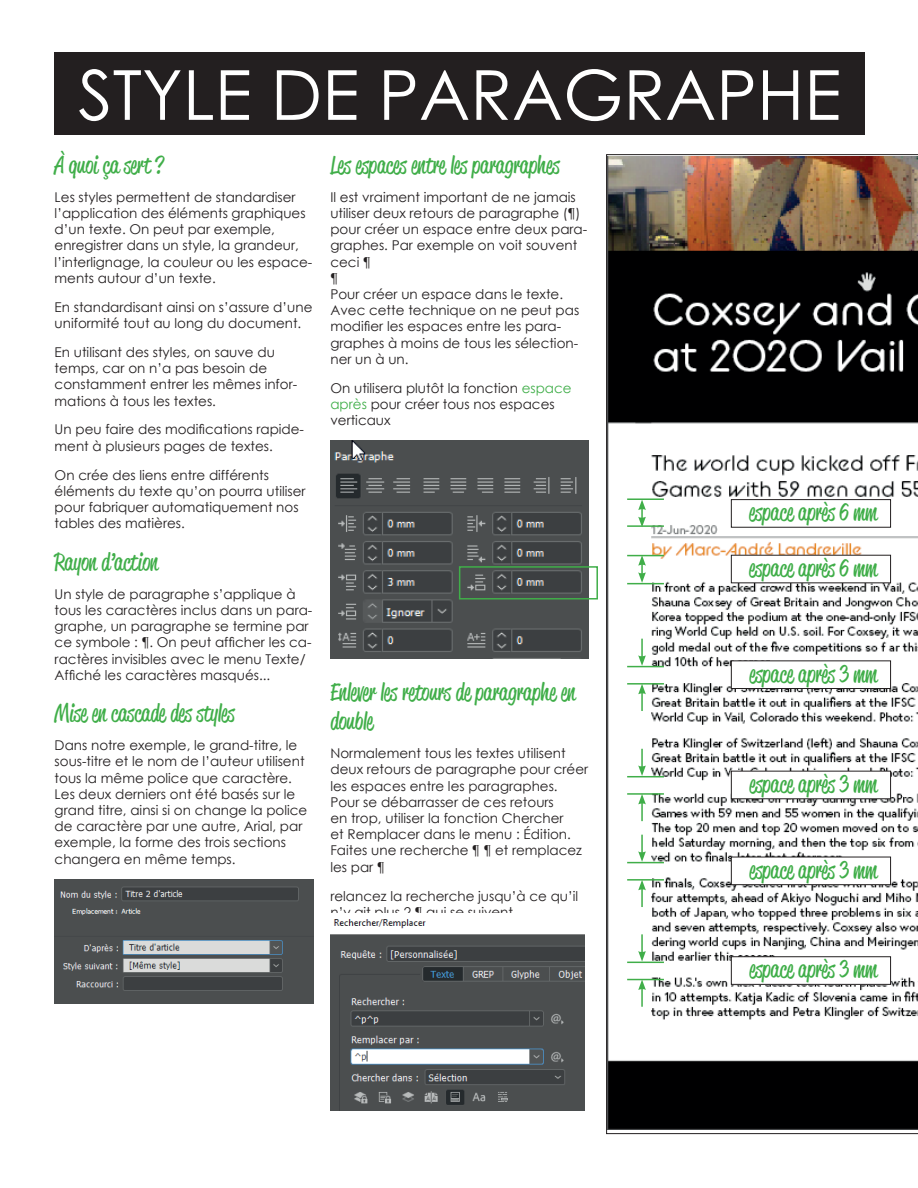
<style>
.page{position:relative;width:918px;height:1188px;background:#fff}
.page>*{position:absolute;margin:0;border:0;box-sizing:border-box;transform-origin:0 0}
.t1{font:69px "Century Gothic";color:#fff}
.t2{font:24px/28.8px "Reklame Script";color:#40ae49}
.t3{font:13.5px/16.2px "Century Gothic";color:#231f20}
.s1{color:#40ae49}
</style>
<div class="page">
<img style="left:55px;top:879px;width:258px;height:125px">
<img style="left:330px;top:441px;width:258px;height:218px">
<div style="left:55px;top:53px;width:810px;height:82px;background:#231f20"></div>
<svg style="left:606px;top:154px;width:312px;height:980px"></svg>
<div style="left:459px;top:566px;width:139px;height:34px;border:2px solid #40ae49"></div>
<div style="left:731px;top:500px;width:160px;height:27px;background:#fff"></div>
<div style="left:731px;top:499px;width:160px;height:29px;border:1px solid #231f20"></div>
<div style="left:731px;top:555px;width:160px;height:28px;background:#fff"></div>
<div style="left:731px;top:661px;width:160px;height:27px;background:#fff"></div>
<div style="left:731px;top:660px;width:160px;height:29px;border:1px solid #231f20"></div>
<div style="left:731px;top:771px;width:160px;height:28px;background:#fff"></div>
<div style="left:731px;top:857px;width:160px;height:28px;background:#fff"></div>
<div style="left:731px;top:857px;width:160px;height:28px;border:1px solid #231f20"></div>
<div style="left:731px;top:957px;width:160px;height:27px;background:#fff"></div>
<div style="left:731px;top:956px;width:160px;height:29px;border:1px solid #231f20"></div>
<svg style="left:638px;top:500px;width:8px;height:25px"></svg>
<svg style="left:638px;top:556px;width:8px;height:27px"></svg>
<hr style="left:627px;top:498px;width:37px;height:2px;background:#40ae49">
<hr style="left:627px;top:525px;width:37px;height:2px;background:#40ae49">
<hr style="left:627px;top:555px;width:37px;height:1px;background:#40ae49">
<hr style="left:627px;top:583px;width:37px;height:1px;background:#40ae49">
<svg style="left:638px;top:639px;width:8px;height:27px"></svg>
<svg style="left:638px;top:685px;width:8px;height:26px"></svg>
<hr style="left:627px;top:666px;width:37px;height:1px;background:#40ae49">
<hr style="left:627px;top:683px;width:37px;height:2px;background:#40ae49">
<svg style="left:638px;top:749px;width:8px;height:27px"></svg>
<svg style="left:638px;top:795px;width:8px;height:26px"></svg>
<hr style="left:627px;top:776px;width:37px;height:1px;background:#40ae49">
<hr style="left:627px;top:793px;width:37px;height:2px;background:#40ae49">
<svg style="left:638px;top:835px;width:8px;height:27px"></svg>
<svg style="left:638px;top:881px;width:8px;height:26px"></svg>
<hr style="left:627px;top:862px;width:37px;height:1px;background:#40ae49">
<hr style="left:627px;top:879px;width:37px;height:2px;background:#40ae49">
<svg style="left:638px;top:934px;width:8px;height:28px"></svg>
<svg style="left:638px;top:980px;width:8px;height:27px"></svg>
<hr style="left:627px;top:962px;width:37px;height:1px;background:#40ae49">
<hr style="left:627px;top:979px;width:37px;height:1px;background:#40ae49">
<img style="left:330px;top:919px;width:254px;height:192px">
<h1 class="t1" style="left:78px;top:47px;width:764px">STYLE DE PARAGRAPHE</h1>
<h2 class="t2" style="left:55px;top:150px;width:110px">À quoi ça sert?</h2>
<p class="t3" style="left:55px;top:189px;width:259px">Les styles permettent de standardiser l’application des éléments graphiques d’un texte. On peut par exemple, enregistrer dans un style, la grandeur, l’interlignage, la couleur ou les espace&shy;ments autour d’un texte.</p>
<p class="t3" style="left:55px;top:299px;width:259px">En standardisant ainsi on s’assure d’une uniformité tout au long du document.</p>
<p class="t3" style="left:55px;top:344px;width:244px">En utilisant des styles, on sauve du temps, car on n’a pas besoin de constamment entrer les mêmes infor&shy;mations à tous les textes.</p>
<p class="t3" style="left:55px;top:421px;width:251px">Un peu faire des modifications rapide&shy;ment à plusieurs pages de textes.</p>
<p class="t3" style="left:55px;top:466px;width:252px">On crée des liens entre différents éléments du texte qu’on pourra utiliser pour fabriquer automatiquement nos tables des matières.</p>
<h2 class="t2" style="left:55px;top:547px;width:105px">Rayon d’action</h2>
<p class="t3" style="left:55px;top:586px;width:259px">Un style de paragraphe s’applique à tous les caractères inclus dans un para&shy;graphe, un paragraphe se termine par ce symbole : ¶. On peut afficher les ca&shy;ractères invisibles avec le menu Texte/ Affiché les caractères masqués...</p>
<h2 class="t2" style="left:55px;top:698px;width:182px">Mise en cascade des styles</h2>
<p class="t3" style="left:55px;top:737px;width:254px">Dans notre exemple, le grand-titre, le sous-titre et le nom de l’auteur utilisent tous la même police que caractère.<br>Les deux derniers ont été basés sur le grand titre, ainsi si on change la police de caractère par une autre, Arial, par exemple, la forme des trois sections changera en même temps.</p>
<h2 class="t2" style="left:330px;top:150px;width:231px">Les espaces entre les paragraphes</h2>
<p class="t3" style="left:330px;top:189px;width:258px">Il est vraiment important de ne jamais utiliser deux retours de paragraphe (¶) pour créer un espace entre deux para&shy;graphes. Par exemple on voit souvent ceci ¶<br>¶<br>Pour créer un espace dans le texte.<br>Avec cette technique on ne peut pas modifier les espaces entre les para&shy;graphes à moins de tous les sélection&shy;ner un à un.</p>
<p class="t3" style="left:330px;top:380px;width:243px">On utilisera plutôt la fonction <span class="s1">espace après</span> pour créer tous nos espaces verticaux</p>
<h2 class="t2" style="left:330px;top:678px;width:246px">Enlever les retours de paragraphe en double</h2>
<p class="t3" style="left:330px;top:745px;width:259px">Normalement tous les textes utilisent deux retours de paragraphe pour créer les espaces entre les paragraphes.<br>Pour se débarrasser de ces retours<br>en trop, utiliser la fonction Chercher<br>et Remplacer dans le menu : Édition.<br>Faites une recherche ¶ ¶ et remplacez les par ¶</p>
<p class="t3" style="left:330px;top:887px;width:249px">relancez la recherche jusqu’à ce qu’il n’y ait plus 2 ¶ qui se suivent.</p>
<h2 class="t2" style="left:749px;top:498px;width:131px">espace après 6 mm</h2>
<h2 class="t2" style="left:749px;top:553px;width:131px">espace après 6 mm</h2>
<h2 class="t2" style="left:749px;top:659px;width:131px">espace après 3 mm</h2>
<h2 class="t2" style="left:749px;top:769px;width:131px">espace après 3 mm</h2>
<h2 class="t2" style="left:749px;top:855px;width:131px">espace après 3 mm</h2>
<h2 class="t2" style="left:749px;top:955px;width:131px">espace après 3 mm</h2>
</div>
